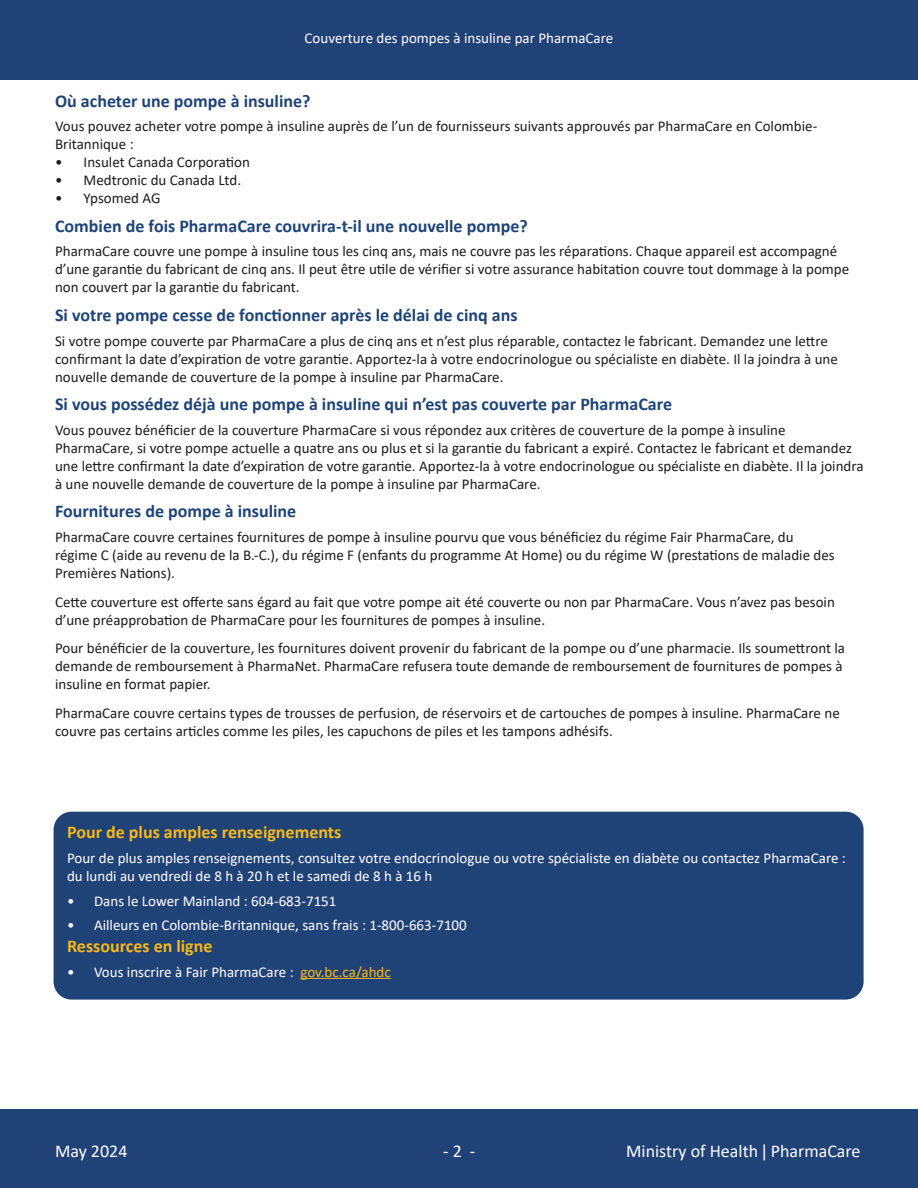
<style>
.page{position:relative;width:918px;height:1188px;background:#fff}
.page>*{position:absolute;margin:0;border:0;box-sizing:border-box;transform-origin:0 0}
.t1{font:700 18px "Calibri";color:#1e4477}
.t2{font:700 18px "Calibri";color:#fab819}
.t3{font:18px "Calibri";color:#fff}
.t4{font:15px/18px "Calibri";color:#1c1c1c}
.t5{font:15px/18px "Calibri";color:#fff}
.s1{color:#fab819}
</style>
<div class="page">
<div style="left:0;top:1110px;width:918px;height:78px;background:#214276"></div>
<div style="left:0;top:0;width:918px;height:79px;background:#214276"></div>
<div style="left:54px;top:812px;width:810px;height:188px;background:#204377;border-radius:18px"></div>
<hr style="left:300px;top:978px;width:91px;height:1px;background:#fab819">
<p class="t5" style="left:305px;top:28px;width:310px">Couverture des pompes à insuline par PharmaCare</p>
<p class="t1" style="left:55px;top:88px;width:257px">Où acheter une pompe à insuline?</p>
<p class="t4" style="left:55px;top:117px;width:764px">Vous pouvez acheter votre pompe à insuline auprès de l’un de fournisseurs suivants approuvés par PharmaCare en Colombie-<br>Britannique :</p>
<p class="t4" style="left:55px;top:153px;width:196px">• Insulet Canada Corporation</p>
<p class="t4" style="left:55px;top:171px;width:188px">• Medtronic du Canada Ltd.</p>
<p class="t4" style="left:55px;top:189px;width:107px">• Ypsomed AG</p>
<p class="t1" style="left:55px;top:213px;width:474px">Combien de fois PharmaCare couvrira-t-il une nouvelle pompe?</p>
<p class="t4" style="left:55px;top:242px;width:796px">PharmaCare couvre une pompe à insuline tous les cinq ans, mais ne couvre pas les réparations. Chaque appareil est accompagné d’une garantie du fabricant de cinq ans. Il peut être utile de vérifier si votre assurance habitation couvre tout dommage à la pompe non couvert par la garantie du fabricant.</p>
<p class="t1" style="left:55px;top:302px;width:464px">Si votre pompe cesse de fonctionner après le délai de cinq ans</p>
<p class="t4" style="left:55px;top:331px;width:784px">Si votre pompe couverte par PharmaCare a plus de cinq ans et n’est plus réparable, contactez le fabricant. Demandez une lettre confirmant la date d’expiration de votre garantie. Apportez-la à votre endocrinologue ou spécialiste en diabète. Il la joindra à une nouvelle demande de couverture de la pompe à insuline par PharmaCare.</p>
<p class="t1" style="left:55px;top:391px;width:618px">Si vous possédez déjà une pompe à insuline qui n’est pas couverte par PharmaCare</p>
<p class="t4" style="left:55px;top:420px;width:810px">Vous pouvez bénéficier de la couverture PharmaCare si vous répondez aux critères de couverture de la pompe à insuline PharmaCare, si votre pompe actuelle a quatre ans ou plus et si la garantie du fabricant a expiré. Contactez le fabricant et demandez une lettre confirmant la date d’expiration de votre garantie. Apportez-la à votre endocrinologue ou spécialiste en diabète. Il la joindra à une nouvelle demande de couverture de la pompe à insuline par PharmaCare.</p>
<p class="t1" style="left:55px;top:498px;width:243px">Fournitures de pompe à insuline</p>
<p class="t4" style="left:55px;top:527px;width:781px">PharmaCare couvre certaines fournitures de pompe à insuline pourvu que vous bénéficiez du régime Fair PharmaCare, du régime C (aide au revenu de la B.-C.), du régime F (enfants du programme At Home) ou du régime W (prestations de maladie des<br>Premières Nations).</p>
<p class="t4" style="left:55px;top:592px;width:781px">Cette couverture est offerte sans égard au fait que votre pompe ait été couverte ou non par PharmaCare. Vous n’avez pas besoin d’une préapprobation de PharmaCare pour les fournitures de pompes à insuline.</p>
<p class="t4" style="left:55px;top:639px;width:792px">Pour bénéficier de la couverture, les fournitures doivent provenir du fabricant de la pompe ou d’une pharmacie. Ils soumettront la demande de remboursement à PharmaNet. PharmaCare refusera toute demande de remboursement de fournitures de pompes à insuline en format papier.</p>
<p class="t4" style="left:55px;top:704px;width:786px">PharmaCare couvre certains types de trousses de perfusion, de réservoirs et de cartouches de pompes à insuline. PharmaCare ne couvre pas certains articles comme les piles, les capuchons de piles et les tampons adhésifs.</p>
<p class="t2" style="left:67px;top:819px;width:276px">Pour de plus amples renseignements</p>
<p class="t5" style="left:67px;top:848px;width:780px">Pour de plus amples renseignements, consultez votre endocrinologue ou votre spécialiste en diabète ou contactez PharmaCare : du lundi au vendredi de 8 h à 20 h et le samedi de 8 h à 16 h</p>
<p class="t5" style="left:67px;top:891px;width:271px">• Dans le Lower Mainland : 604-683-7151</p>
<p class="t5" style="left:67px;top:916px;width:401px">• Ailleurs en Colombie-Britannique, sans frais : 1-800-663-7100</p>
<p class="t2" style="left:67px;top:933px;width:147px">Ressources en ligne</p>
<p class="t5" style="left:67px;top:962px;width:325px">• Vous inscrire à Fair PharmaCare : <span class="s1">gov.bc.ca/ahdc</span></p>
<p class="t3" style="left:55px;top:1139px;width:74px">May 2024</p>
<p class="t3" style="left:626px;top:1139px;width:236px">Ministry of Health PharmaCare</p>
<p class="t3" style="left:443px;top:1139px;width:34px">- 2 -</p>
</div>
